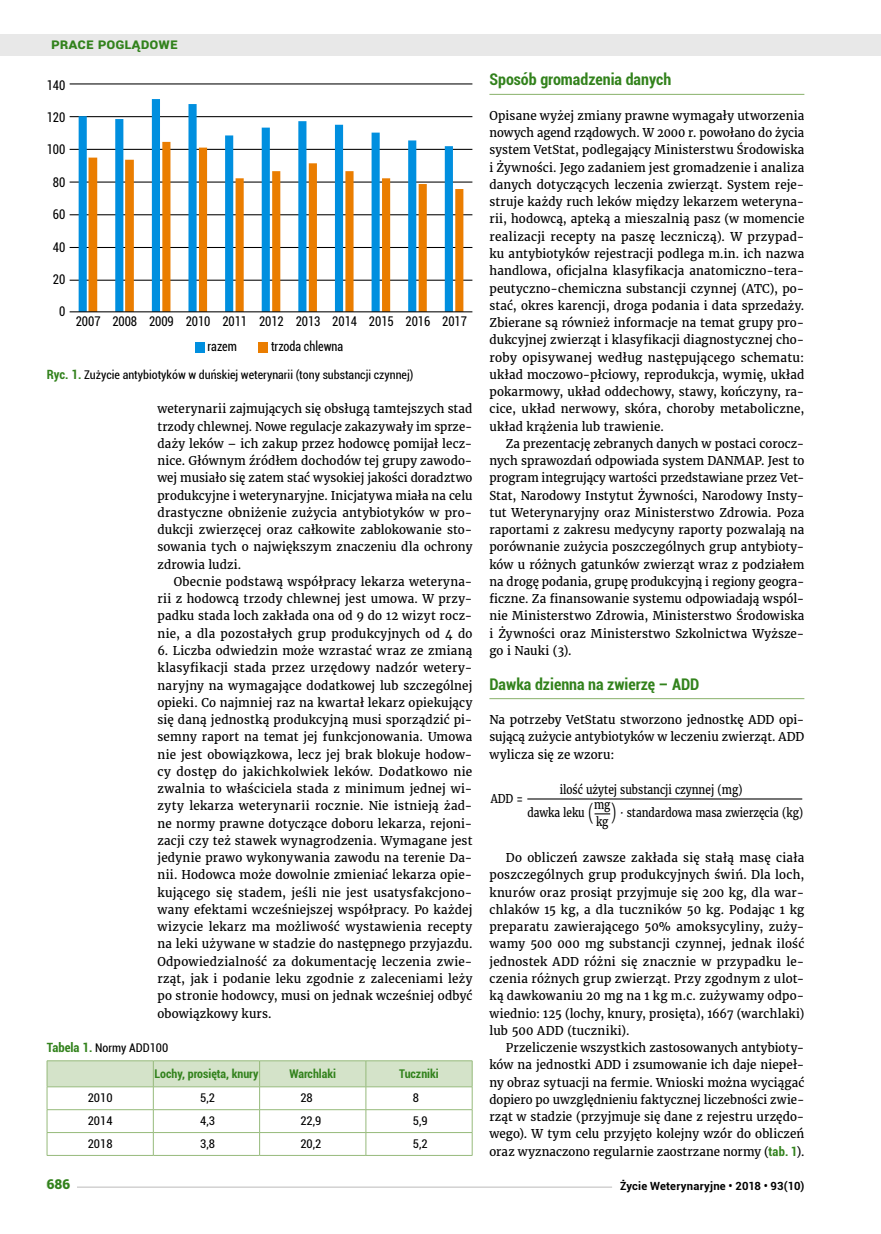
<style>
.page{position:relative;width:881px;height:1234px;background:#fff}
.page>*{position:absolute;margin:0;border:0;box-sizing:border-box;transform-origin:0 0}
.t1{font:700 condensed 16.05px "Roboto";color:#32821c}
.t2{font:700 15px "Roboto";color:#32821c}
.t3{font:900 13.5px "Roboto";color:#32821c}
.t4{font:condensed 13.35px "Roboto";letter-spacing:-.005em;color:#000;scale:.9 1}
.t5{font:12px/17.2px "Merriweather";letter-spacing:.01em;color:#000;text-align:justify}
.t6{font:12px/17.2px "Merriweather";letter-spacing:.01em;color:#000;text-align:justify;scale:.96 1}
.t7{font:condensed 12px "Roboto";color:#000}
.t8{font:12px/23.5px "Merriweather";letter-spacing:.01em;color:#000;scale:.85 1}
.t9{font:700 condensed 12px/26.2px "Roboto";color:#32821c}
.t10{font:700 11.25px "Roboto";letter-spacing:.02em;color:#000}
.s1{font-weight:700;font-size:12.75px;color:#32821c}
.s2{font-size:12.75px}
.s3{font-weight:400;color:#000}
.s4{font-weight:300;font-size:21px}
.s5{font-family:"Roboto";font-weight:700;font-stretch:condensed;font-size:12.75px;color:#32821c}
</style>
<div class="page">
<hr style="left:489px;top:94px;width:315px;height:1px;background:#96ba7b">
<hr style="left:489px;top:698px;width:315px;height:1px;background:#96ba7b">
<svg style="left:594px;top:813px;width:16px;height:1px"></svg>
<hr style="left:527px;top:798px;width:275px;height:1px;background:#000">
<hr style="left:70px;top:84px;width:402px;height:1px;background:#000">
<hr style="left:70px;top:116px;width:402px;height:1px;background:#000">
<hr style="left:70px;top:149px;width:402px;height:1px;background:#000">
<hr style="left:70px;top:182px;width:402px;height:1px;background:#000">
<hr style="left:70px;top:214px;width:402px;height:1px;background:#000">
<hr style="left:70px;top:247px;width:402px;height:1px;background:#000">
<hr style="left:70px;top:280px;width:402px;height:1px;background:#000">
<div style="left:259px;top:342px;width:9px;height:10px;background:#ea7d00"></div>
<div style="left:195px;top:342px;width:9px;height:10px;background:#008fdf"></div>
<svg style="left:79px;top:99px;width:374px;height:212px"></svg>
<svg style="left:88px;top:142px;width:375px;height:169px"></svg>
<hr style="left:70px;top:311px;width:402px;height:1px;background:#000">
<svg style="left:47px;top:1060px;width:425px;height:95px"></svg>
<hr style="left:47px;top:1086px;width:106px;height:1px;background:#96ba7b">
<hr style="left:153px;top:1086px;width:106px;height:1px;background:#96ba7b">
<hr style="left:259px;top:1086px;width:107px;height:1px;background:#96ba7b">
<hr style="left:366px;top:1086px;width:106px;height:1px;background:#96ba7b">
<div style="left:0;top:35px;width:880px;height:21px;background:#e8e8e8"></div>
<hr style="left:47px;top:1186px;width:565px;height:1px;background:#d2d1d1">
<div style="left:47px;top:1178px;width:30px;height:15px;background:#fff"></div>
<p class="t2" style="left:51px;top:33px;width:128px">Prace poglądowe</p>
<p class="t4" style="left:47px;top:76px;width:22px">140</p>
<p class="t4" style="left:47px;top:108px;width:22px">120</p>
<p class="t4" style="left:47px;top:140px;width:22px">100</p>
<p class="t4" style="left:53px;top:173px;width:15px">80</p>
<p class="t4" style="left:53px;top:205px;width:15px">60</p>
<p class="t4" style="left:53px;top:237px;width:15px">40</p>
<p class="t4" style="left:53px;top:270px;width:15px">20</p>
<p class="t4" style="left:59px;top:302px;width:8px">0</p>
<p class="t4" style="left:76px;top:312px;width:436px">2007 2008 2009 2010 2011 2012 2013 2014 2015 2016 2017</p>
<p class="t4" style="left:207px;top:337px;width:34px">razem</p>
<p class="t4" style="left:271px;top:337px;width:82px">trzoda chlewna</p>
<p class="t7" style="left:47px;top:366px;width:368px"><span class="s1">Ryc. 1.</span> Zużycie antybiotyków w duńskiej weterynarii (tony substancji czynnej)</p>
<p class="t5" style="left:157px;top:400px;width:316px">weterynarii zajmujących się obsługą tamtejszych stad trzody chlewnej. Nowe regulacje zakazywały im sprze&shy;daży leków – ich zakup przez hodowcę pomijał lecz&shy;nice. Głównym źródłem dochodów tej grupy zawodo&shy;wej musiało się zatem stać wysokiej jakości doradztwo produkcyjne i weterynaryjne. Inicjatywa miała na celu drastyczne obniżenie zużycia antybiotyków w pro&shy;dukcji zwierzęcej oraz całkowite zablokowanie sto&shy;sowania tych o największym znaczeniu dla ochrony zdrowia ludzi.</p>
<p class="t5" style="left:157px;top:573px;width:316px;text-indent:17px">Obecnie podstawą współpracy lekarza weteryna&shy;rii z hodowcą trzody chlewnej jest umowa. W przy&shy;padku stada loch zakłada ona od 9 do 12 wizyt rocz&shy;nie, a dla pozostałych grup produkcyjnych od 4 do</p>
<p class="t5" style="left:157px;top:642px;width:316px">6. Liczba odwiedzin może wzrastać wraz ze zmianą klasyfikacji stada przez urzędowy nadzór wetery&shy;naryjny na wymagające dodatkowej lub szczególnej opieki. Co najmniej raz na kwartał lekarz opiekujący się daną jednostką produkcyjną musi sporządzić pi&shy;semny raport na temat jej funkcjonowania. Umowa nie jest obowiązkowa, lecz jej brak blokuje hodow&shy;cy dostęp do jakichkolwiek leków. Dodatkowo nie zwalnia to właściciela stada z minimum jednej wi&shy;zyty lekarza weterynarii rocznie. Nie istnieją żad&shy;ne normy prawne dotyczące doboru lekarza, rejoni&shy;zacji czy też stawek wynagrodzenia. Wymagane jest jedynie prawo wykonywania zawodu na terenie Da&shy;nii. Hodowca może dowolnie zmieniać lekarza opie&shy;kującego się stadem, jeśli nie jest usatysfakcjono&shy;wany efektami wcześniejszej współpracy. Po każdej wizycie lekarz ma możliwość wystawienia recepty na leki używane w stadzie do następnego przyjazdu.<br>Odpowiedzialność za dokumentację leczenia zwie&shy;rząt, jak i podanie leku zgodnie z zaleceniami leży po stronie hodowcy, musi on jednak wcześniej odbyć obowiązkowy kurs.</p>
<p class="t9" style="left:154px;top:1033px;width:106px;text-indent:-107px"><span class="s2">Tabela 1.</span> <span class="s3">Normy ADD100<br></span>Lochy, prosięta, knury</p>
<p class="t9" style="left:289px;top:1060px;width:48px">Warchlaki</p>
<p class="t9" style="left:399px;top:1060px;width:41px">Tuczniki</p>
<p class="t7" style="left:88px;top:1089px;width:26px">2010</p>
<p class="t7" style="left:200px;top:1089px;width:16px">5,2</p>
<p class="t7" style="left:300px;top:1089px;width:14px">28</p>
<p class="t7" style="left:413px;top:1089px;width:8px">8</p>
<p class="t7" style="left:88px;top:1112px;width:26px">2014</p>
<p class="t7" style="left:200px;top:1112px;width:16px">4,3</p>
<p class="t7" style="left:300px;top:1112px;width:22px">22,9</p>
<p class="t7" style="left:413px;top:1112px;width:16px">5,9</p>
<p class="t7" style="left:88px;top:1134px;width:26px">2018</p>
<p class="t7" style="left:200px;top:1134px;width:16px">3,8</p>
<p class="t7" style="left:300px;top:1134px;width:22px">20,2</p>
<p class="t7" style="left:413px;top:1134px;width:16px">5,2</p>
<h1 class="t1" style="left:489px;top:68px;width:183px">Sposób gromadzenia danych</h1>
<p class="t5" style="left:489px;top:107px;width:316px">Opisane wyżej zmiany prawne wymagały utworzenia nowych agend rządowych. W 2000 r. powołano do życia system VetStat, podlegający Ministerstwu Środowiska i Żywności. Jego zadaniem jest gromadzenie i analiza danych dotyczących leczenia zwierząt. System reje&shy;struje każdy ruch leków między lekarzem weteryna&shy;rii, hodowcą, apteką a mieszalnią pasz (w momencie realizacji recepty na paszę leczniczą). W przypad&shy;ku antybiotyków rejestracji podlega m.in. ich nazwa handlowa, oficjalna klasyfikacja anatomiczno-tera&shy;peutyczno-chemiczna substancji czynnej (ATC), po&shy;stać, okres karencji, droga podania i data sprzedaży.<br>Zbierane są również informacje na temat grupy pro&shy;dukcyjnej zwierząt i klasyfikacji diagnostycznej cho&shy;roby opisywanej według następującego schematu: układ moczowo-płciowy, reprodukcja, wymię, układ pokarmowy, układ oddechowy, stawy, kończyny, ra&shy;cice, układ nerwowy, skóra, choroby metaboliczne, układ krążenia lub trawienie.</p>
<p class="t6" style="left:489px;top:435px;width:329px;text-indent:16px">Za prezentację zebranych danych w postaci corocz&shy;nych sprawozdań odpowiada system DANMAP. Jest to program integrujący wartości przedstawiane przez Vet-Stat, Narodowy Instytut Żywności, Narodowy Insty&shy;tut Weterynaryjny oraz Ministerstwo Zdrowia. Poza raportami z zakresu medycyny raporty pozwalają na porównanie zużycia poszczególnych grup antybioty&shy;ków u różnych gatunków zwierząt wraz z podziałem na drogę podania, grupę produkcyjną i regiony geogra&shy;ficzne. Za finansowanie systemu odpowiadają wspól&shy;nie Ministerstwo Zdrowia, Ministerstwo Środowiska i Żywności oraz Ministerstwo Szkolnictwa Wyższe&shy;go i Nauki (3).</p>
<h1 class="t1" style="left:489px;top:672px;width:211px">Dawka dzienna na zwierzę – ADD</h1>
<p class="t5" style="left:489px;top:711px;width:316px">Na potrzeby VetStatu stworzono jednostkę ADD opi&shy;sującą zużycie antybiotyków w leczeniu zwierząt. ADD wylicza się ze wzoru:</p>
<p class="t8" style="left:490px;top:786px;width:40px">ADD =</p>
<p class="t8" style="left:527px;top:777px;width:326px;text-indent:32px">ilość użytej substancji czynnej (mg)<br>dawka leku <span class="s4">( )</span> · standardowa masa zwierzęcia (kg)</p>
<p class="t8" style="left:593px;top:792px;width:21px">mg</p>
<p class="t5" style="left:489px;top:849px;width:316px;text-indent:17px">Do obliczeń zawsze zakłada się stałą masę ciała poszczególnych grup produkcyjnych świń. Dla loch, knurów oraz prosiąt przyjmuje się 200 kg, dla war&shy;chlaków 15 kg, a dla tuczników 50 kg. Podając 1 kg preparatu zawierającego 50% amoksycyliny, zuży&shy;wamy 500 000 mg substancji czynnej, jednak ilość jednostek ADD różni się znacznie w przypadku le&shy;czenia różnych grup zwierząt. Przy zgodnym z ulot&shy;ką dawkowaniu 20 mg na 1 kg m.c. zużywamy odpo&shy;wiednio: 125 (lochy, knury, prosięta), 1667 (warchlaki) lub 500 ADD (tuczniki).</p>
<p class="t5" style="left:489px;top:1038px;width:316px;text-indent:16px">Przeliczenie wszystkich zastosowanych antybioty&shy;ków na jednostki ADD i zsumowanie ich daje niepeł&shy;ny obraz sytuacji na fermie. Wnioski można wyciągać dopiero po uwzględnieniu faktycznej liczebności zwie&shy;rząt w stadzie (przyjmuje się dane z rejestru urzędo&shy;wego). W tym celu przyjęto kolejny wzór do obliczeń oraz wyznaczono regularnie zaostrzane normy (<span class="s5">tab. 1</span>).</p>
<p class="t8" style="left:596px;top:809px;width:16px">kg</p>
<p class="t3" style="left:47px;top:1174px;width:25px">686</p>
<p class="t10" style="left:619px;top:1177px;width:186px">Życie Weterynaryjne • 2018 • 93(10)</p>
</div>
